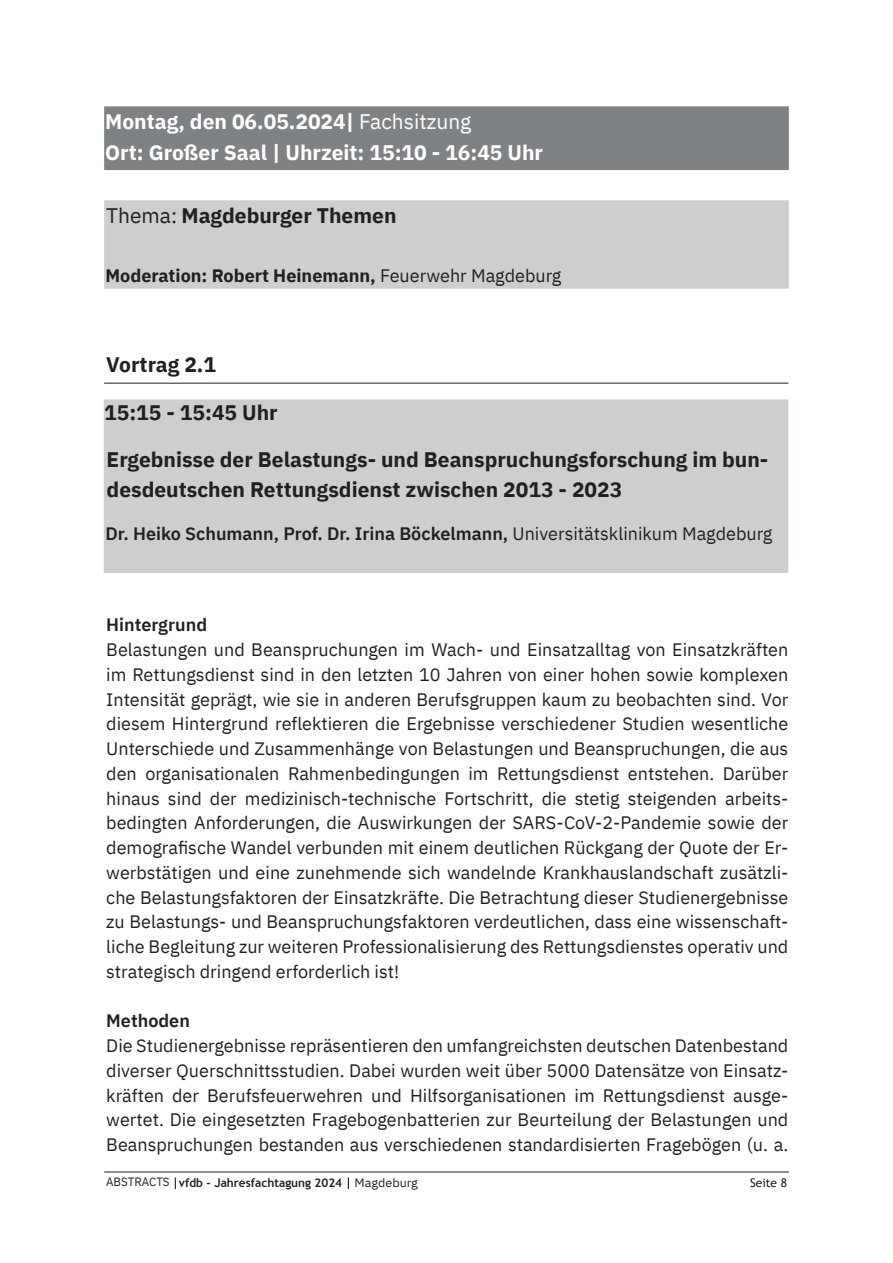
<style>
.page{position:relative;width:893px;height:1263px;background:#fff}
.page>*{position:absolute;margin:0;border:0;box-sizing:border-box;transform-origin:0 0}
.t1{font:700 21px/30px "IBM Plex Sans";color:#231f20}
.t2{font:700 21px/31px "IBM Plex Sans";color:#fff}
.t3{font:18px/24.8px "IBM Plex Sans";color:#231f20;text-align:justify}
.t4{font:600 18px "IBM Plex Sans";color:#231f20}
.t5{font:700 18px "IBM Plex Sans";color:#231f20}
.t6{font:700 12px "Trebuchet MS";color:#231f20}
.t7{font:12px "Trebuchet MS";color:#231f20}
.s1{font-weight:400}
.s2{font-family:"IBM Plex Sans";font-weight:400}
</style>
<div class="page">
<hr style="left:104px;top:1171px;width:685px;height:1px;background:#231f20">
<svg style="left:348px;top:1177px;width:1px;height:12px"></svg>
<svg style="left:175px;top:1177px;width:1px;height:12px"></svg>
<div style="left:104px;top:399px;width:684px;height:174px;background:#cdcfcf;border:2px solid #cdcfcf"></div>
<div style="left:104px;top:106px;width:685px;height:64px;background:#7f8284;border:2px solid #7f8284"></div>
<div style="left:104px;top:200px;width:685px;height:89px;background:#cdcfcf;border:2px solid #cdcfcf"></div>
<hr style="left:104px;top:383px;width:684px;height:1px;background:#231f20">
<p class="t2" style="left:105px;top:104px;width:439px">Montag, den 06.05.2024| <span class="s1">Fachsitzung<br></span>Ort: Großer Saal | Uhrzeit: 15:10 - 16:45 Uhr</p>
<p class="t1" style="left:106px;top:198px;width:292px"><span class="s1">Thema:</span> Magdeburger Themen</p>
<p class="t5" style="left:106px;top:261px;width:457px">Moderation: Robert Heinemann, <span class="s1">Feuerwehr Magdeburg</span></p>
<p class="t1" style="left:106px;top:347px;width:111px">Vortrag 2.1</p>
<p class="t1" style="left:104px;top:396px;width:175px">15:15 - 15:45 Uhr</p>
<p class="t1" style="left:107px;top:443px;width:663px">Ergebnisse der Belastungs- und Beanspruchungsforschung im bun&shy;desdeutschen Rettungsdienst zwischen 2013 - 2023</p>
<p class="t4" style="left:106px;top:519px;width:668px">Dr. Heiko Schumann, Prof. Dr. Irina Böckelmann, <span class="s1">Universitätsklinikum Magdeburg</span></p>
<p class="t4" style="left:106px;top:611px;width:102px">Hintergrund</p>
<p class="t3" style="left:106px;top:636px;width:684px">Belastungen und Beanspruchungen im Wach- und Einsatzalltag von Einsatzkräften im Rettungsdienst sind in den letzten 10 Jahren von einer hohen sowie komplexen Intensität geprägt, wie sie in anderen Berufsgruppen kaum zu beobachten sind. Vor diesem Hintergrund reflektieren die Ergebnisse verschiedener Studien wesentliche Unterschiede und Zusammenhänge von Belastungen und Beanspruchungen, die aus den organisationalen Rahmenbedingungen im Rettungsdienst entstehen. Darüber hinaus sind der medizinisch-technische Fortschritt, die stetig steigenden arbeits&shy;bedingten Anforderungen, die Auswirkungen der SARS-CoV-2-Pandemie sowie der demografische Wandel verbunden mit einem deutlichen Rückgang der Quote der Er&shy;werbstätigen und eine zunehmende sich wandelnde Krankhauslandschaft zusätzli&shy;che Belastungsfaktoren der Einsatzkräfte. Die Betrachtung dieser Studienergebnisse zu Belastungs- und Beanspruchungsfaktoren verdeutlichen, dass eine wissenschaft&shy;liche Begleitung zur weiteren Professionalisierung des Rettungsdienstes operativ und strategisch dringend erforderlich ist!</p>
<p class="t4" style="left:106px;top:1007px;width:85px">Methoden</p>
<p class="t3" style="left:106px;top:1032px;width:684px">Die Studienergebnisse repräsentieren den umfangreichsten deutschen Datenbestand diverser Querschnittsstudien. Dabei wurden weit über 5000 Datensätze von Einsatz&shy;kräften der Berufsfeuerwehren und Hilfsorganisationen im Rettungsdienst ausge&shy;wertet. Die eingesetzten Fragebogenbatterien zur Beurteilung der Belastungen und Beanspruchungen bestanden aus verschiedenen standardisierten Fragebögen (u. a.</p>
<p class="t6" style="left:106px;top:1175px;width:313px"><span class="s2">ABSTRACTS</span> vfdb - Jahresfachtagung 2024 <span class="s2">Magdeburg</span></p>
<p class="t7" style="left:750px;top:1175px;width:38px">Seite 8</p>
</div>
